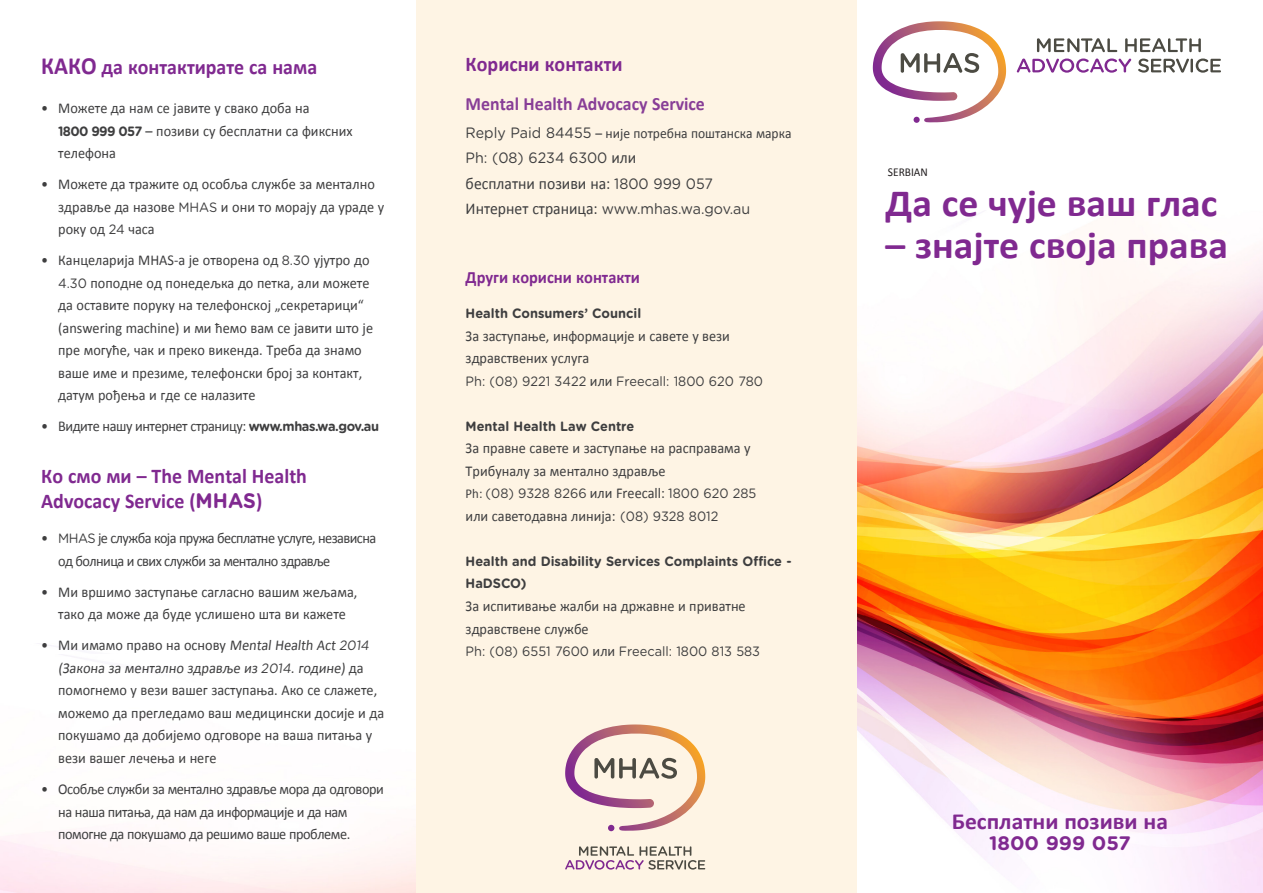
<style>
.page{position:relative;width:1263px;height:893px;background:#fff}
.page>*{position:absolute;margin:0;border:0;box-sizing:border-box;transform-origin:0 0}
.t1{font:700 38.55px "Calibri";color:#802990}
.t2{font:700 23.1px "Calibri";color:#802990}
.t3{font:700 21px/25.7px "Calibri";color:#802990;scale:.95 1}
.t4{font:700 19.5px "Gotham Rounded";color:#802990}
.t5{font:700 18.75px "Calibri";color:#883e97;scale:.95 1}
.t6{font:700 17.25px "Calibri";color:#802990;scale:.95 1}
.t7{font:16.5px "Calibri";color:#3e3e3f;scale:.95 1}
.t8{font:15px/22.5px "Calibri";color:#3e3e3f;scale:.95 1}
.t9{font:15px/22.5px "Calibri";letter-spacing:-.03em;color:#3e3e3f;scale:.95 1}
.t10{font:15px/22.5px "Calibri";letter-spacing:-.04em;color:#3e3e3f;scale:.95 1}
.t11{font:15px "Gotham Rounded";color:#3e3e3f;scale:.95 1}
.t12{font:14.25px "Calibri";color:#3e3e3f;scale:.95 1}
.t13{font:13.5px "Gotham Rounded";color:#3e3e3f;scale:.95 1}
.t14{font:700 13.5px/22.5px "Gotham Rounded";color:#3e3e3f;scale:.95 1}
.t15{font:12px "Calibri";color:#231f20;scale:.95 1}
.s1{font-size:24.75px}
.s2{font-family:"Gotham Rounded";font-weight:700;font-size:13.5px}
.s3{font-family:"Gotham Rounded";font-size:13.5px}
.s4{font-family:"Gotham Rounded"}
.s5{font-family:"Gotham Rounded";font-size:15px}
.s6{font-family:"Calibri";font-size:16.5px}
.s7{font-family:"Calibri";font-size:15px}
.s8{font-family:"Calibri"}
</style>
<div class="page">
<img style="left:857px;top:213px;width:406px;height:680px">
<svg style="left:873px;top:21px;width:133px;height:101px"></svg>
<svg style="left:1037px;top:38px;width:80px;height:14px"></svg>
<svg style="left:1125px;top:38px;width:76px;height:14px"></svg>
<svg style="left:1017px;top:59px;width:114px;height:14px"></svg>
<svg style="left:1138px;top:59px;width:51px;height:14px"></svg>
<hr style="left:1190px;top:59px;width:3px;height:14px;background:#4c4b43">
<svg style="left:1196px;top:59px;width:25px;height:14px"></svg>
<div style="left:416px;top:0;width:440px;height:893px;background:#fef4e4"></div>
<svg style="left:565px;top:846px;width:140px;height:24px"></svg>
<svg style="left:565px;top:724px;width:140px;height:107px"></svg>
<p class="t3" style="left:41px;top:54px;width:292px"><span class="s1">КАКО</span> да контактирате са нама</p>
<p class="t8" style="left:58px;top:97px;width:312px;text-indent:-17px">• Можете да нам се јавите у свако доба на<br><span class="s2">1800 999 057</span> – позиви су бесплатни са фиксних телефона</p>
<p class="t8" style="left:58px;top:173px;width:345px;text-indent:-17px">• Можете да тражите од особља службе за ментално здравље да назове <span class="s3">MHAS</span> и они то морају да ураде у року од <span class="s3">24</span> часа</p>
<p class="t8" style="left:58px;top:249px;width:333px;text-indent:-17px">• Канцеларија MHAS-а је отворена од <span class="s3">8.30</span> ујутро до <span class="s3">4.30</span> поподне од понедељка до петка, али можете да оставите поруку на телефонској „секретарици“ (answering machine) и ми ћемо вам се јавити што је пре могуће, чак и преко викенда. Треба да знамо ваше име и презиме, телефонски број за контакт, датум рођења и где се налазите</p>
<p class="t9" style="left:41px;top:415px;width:357px">• Видите нашу интернет страницу: <span class="s2">www.mhas.wa.gov.au</span></p>
<p class="t3" style="left:41px;top:463px;width:281px">Ко смо ми – The Mental Health<br>Advocacy Service (<span class="s4">MHAS</span>)</p>
<p class="t10" style="left:58px;top:527px;width:336px;text-indent:-17px">• <span class="s3">MHAS</span> је служба која пружа бесплатне услуге, независна од болница и свих служби за ментално здравље</p>
<p class="t8" style="left:41px;top:581px;width:334px;text-align:center">• Ми вршимо заступање сагласно вашим жељама, тако да може да буде услишено шта ви кажете</p>
<p class="t8" style="left:58px;top:634px;width:345px;text-indent:-17px">• Ми имамо право на основу MentalHealthAct<span class="s3">2014 </span>(Закона за ментално здравље из <span class="s3">2014</span>. године) да помогнемо у вези вашег заступања. Ако се слажете, можемо да прегледамо ваш медицински досије и да покушамо да добијемо одговоре на ваша питања у вези вашег лечења и неге</p>
<p class="t9" style="left:58px;top:778px;width:344px;text-indent:-17px">• Особље служби за ментално здравље мора да одговори на наша питања, да нам да информације и да нам помогне да покушамо да решимо ваше проблеме.</p>
<p class="t3" style="left:466px;top:51px;width:167px">Корисни контакти</p>
<p class="t5" style="left:466px;top:92px;width:253px">Mental Health Advocacy Service</p>
<p class="t12" style="left:466px;top:124px;width:344px"><span class="s5">Reply Paid 84455</span> – није потребна поштанска марка</p>
<p class="t11" style="left:466px;top:147px;width:181px">Ph: (08) 6234 6300 <span class="s6">или</span></p>
<p class="t7" style="left:466px;top:173px;width:262px">бесплатни позиви на: <span class="s5">1800 999 057</span></p>
<p class="t11" style="left:466px;top:198px;width:301px"><span class="s6">Интернет страница:</span> www.mhas.wa.gov.au</p>
<p class="t6" style="left:466px;top:266px;width:185px">Други корисни контакти</p>
<p class="t14" style="left:466px;top:302px;width:186px">Health Consumers’ Council</p>
<p class="t8" style="left:466px;top:325px;width:280px">За заступање, информације и савете у вези здравствених услуга</p>
<p class="t13" style="left:466px;top:372px;width:315px">Ph: (08) 9221 3422 <span class="s7">или</span> Freecall: 1800 620 780</p>
<p class="t14" style="left:466px;top:414px;width:179px">Mental Health Law Centre</p>
<p class="t8" style="left:466px;top:437px;width:301px">За правне савете и заступање на расправама у<br>Трибуналу за ментално здравље</p>
<p class="t13" style="left:466px;top:484px;width:308px"><span class="s8">Ph:</span> (08) 9328 8266 <span class="s7">или Freecall:</span> 1800 620 285</p>
<p class="t8" style="left:466px;top:505px;width:268px">или саветодавна линија: <span class="s3">(08) 9328 8012</span></p>
<p class="t14" style="left:466px;top:549px;width:345px">Health and Disability Services Complaints Office -<br>HaDSCO)</p>
<p class="t8" style="left:466px;top:595px;width:296px">За испитивање жалби на државне и приватне здравствене службе</p>
<p class="t13" style="left:466px;top:642px;width:311px">Ph: (08) 6551 7600 <span class="s7">или</span> Freecall: 1800 813 583</p>
<p class="t15" style="left:888px;top:164px;width:44px">SERBIAN</p>
<p class="t1" style="left:885px;top:179px;width:333px">Да се чује ваш глас</p>
<p class="t1" style="left:885px;top:220px;width:344px">– знајте своја права</p>
<p class="t2" style="left:952px;top:807px;width:218px">Бесплатни позиви на</p>
<p class="t4" style="left:989px;top:829px;width:143px">1800 999 057</p>
</div>
